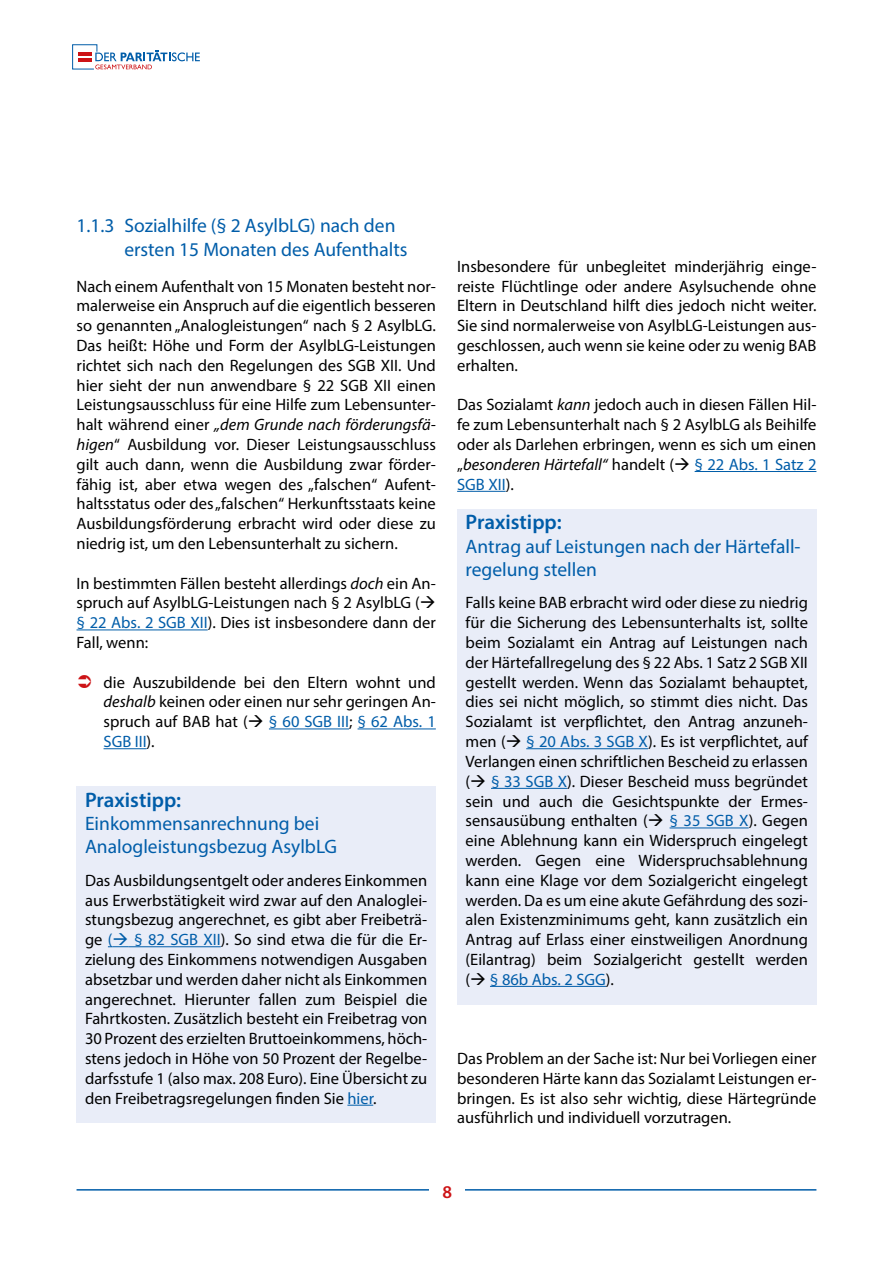
<style>
.page{position:relative;width:893px;height:1263px;background:#fff}
.page>*{position:absolute;margin:0;border:0;box-sizing:border-box;transform-origin:0 0}
.t1{font:600 21px "Myriad Pro";color:#005da9}
.t2{font:19.5px/23.4px "Myriad Pro";color:#005da9}
.t3{font:600 18px "Myriad Pro";color:#cd1316}
.t4{font:16.5px/19.8px "Myriad Pro";color:#000;text-align:justify}
.s1{font-style:italic}
.s2{color:#005da9}
</style>
<div class="page">
<hr style="left:77px;top:1189px;width:739px;height:1px;background:#005da9">
<div style="left:429px;top:1184px;width:36px;height:26px;background:#fff"></div>
<svg style="left:72px;top:44px;width:128px;height:25px"></svg>
<hr style="left:77px;top:629px;width:131px;height:1px;background:#005da9">
<hr style="left:269px;top:728px;width:80px;height:1px;background:#005da9">
<hr style="left:358px;top:728px;width:78px;height:1px;background:#005da9">
<hr style="left:104px;top:748px;width:43px;height:1px;background:#005da9">
<hr style="left:695px;top:471px;width:121px;height:1px;background:#005da9">
<hr style="left:457px;top:491px;width:49px;height:1px;background:#005da9">
<div style="left:77px;top:786px;width:359px;height:337px;background:#e9edf8"></div>
<svg style="left:108px;top:946px;width:21px;height:1px"></svg>
<hr style="left:129px;top:946px;width:92px;height:1px;background:#005da9">
<svg style="left:347px;top:1105px;width:26px;height:1px"></svg>
<div style="left:457px;top:509px;width:359px;height:495px;background:#e9edf8"></div>
<hr style="left:526px;top:748px;width:122px;height:1px;background:#005da9">
<hr style="left:491px;top:788px;width:76px;height:1px;background:#005da9">
<hr style="left:670px;top:827px;width:79px;height:1px;background:#005da9">
<hr style="left:490px;top:986px;width:116px;height:1px;background:#005da9">
<p class="t2" style="left:124px;top:214px;width:285px;text-indent:-48px">1.1.3 Sozialhilfe (§ 2 AsylbLG) nach den ersten 15 Monaten des Aufenthalts</p>
<p class="t4" style="left:77px;top:276px;width:361px">Nach einem Aufenthalt von 15 Monaten besteht nor&shy;malerweise ein Anspruch auf die eigentlich besseren so genannten „Analogleistungen“ nach § 2 AsylbLG.<br>Das heißt: Höhe und Form der AsylbLG-Leistungen richtet sich nach den Regelungen des SGB XII. Und hier sieht der nun anwendbare § 22 SGB XII einen Leistungsausschluss für eine Hilfe zum Lebensunter&shy;halt während einer <span class="s1">„dem Grunde nach förderungsfä&shy;higen</span>“ Ausbildung vor. Dieser Leistungsausschluss gilt auch dann, wenn die Ausbildung zwar förder&shy;fähig ist, aber etwa wegen des „falschen“ Aufent&shy;haltsstatus oder des „falschen“ Herkunftsstaats keine Ausbildungsförderung erbracht wird oder diese zu niedrig ist, um den Lebensunterhalt zu sichern.</p>
<p class="t4" style="left:77px;top:573px;width:361px">In bestimmten Fällen besteht allerdings <span class="s1">doch</span> ein An&shy;spruch auf AsylbLG-Leistungen nach § 2 AsylbLG (→ <span class="s2">§ 22 Abs. 2 SGB XII</span>). Dies ist insbesondere dann der Fall, wenn:</p>
<p class="t4" style="left:104px;top:672px;width:334px">die Auszubildende bei den Eltern wohnt und <span class="s1">deshalb</span> keinen oder einen nur sehr geringen An&shy;spruch auf BAB hat (→ <span class="s2">§ 60 SGB III</span>; <span class="s2">§ 62 Abs. 1<br>SGB III</span>).</p>
<p class="t1" style="left:85px;top:786px;width:98px">Praxistipp:</p>
<p class="t2" style="left:85px;top:811px;width:254px">Einkommensanrechnung bei<br>Analogleistungsbezug AsylbLG</p>
<p class="t4" style="left:85px;top:870px;width:344px">Das Ausbildungsentgelt oder anderes Einkommen aus Erwerbstätigkeit wird zwar auf den Analoglei&shy;stungsbezug angerechnet, es gibt aber Freibeträ&shy;ge <span class="s2">(→ § 82 SGB XII</span>). So sind etwa die für die Er&shy;zielung des Einkommens notwendigen Ausgaben absetzbar und werden daher nicht als Einkommen angerechnet. Hierunter fallen zum Beispiel die Fahrtkosten. Zusätzlich besteht ein Freibetrag von 30 Prozent des erzielten Bruttoeinkommens, höch&shy;stens jedoch in Höhe von 50 Prozent der Regelbe&shy;darfsstufe 1 (also max. 208 Euro). Eine Übersicht zu den Freibetragsregelungen finden Sie <span class="s2">hier</span>.</p>
<p class="t4" style="left:457px;top:256px;width:361px">Insbesondere für unbegleitet minderjährig einge&shy;reiste Flüchtlinge oder andere Asylsuchende ohne Eltern in Deutschland hilft dies jedoch nicht weiter.<br>Sie sind normalerweise von AsylbLG-Leistungen aus&shy;geschlossen, auch wenn sie keine oder zu wenig BAB erhalten.</p>
<p class="t4" style="left:457px;top:395px;width:361px">Das Sozialamt <span class="s1">kann</span> jedoch auch in diesen Fällen Hil&shy;fe zum Lebensunterhalt nach § 2 AsylbLG als Beihilfe oder als Darlehen erbringen, wenn es sich um einen „<span class="s1">besonderen Härtefall“</span> handelt (→ <span class="s2">§ 22 Abs. 1 Satz 2<br>SGB XII</span>).</p>
<p class="t1" style="left:466px;top:509px;width:98px">Praxistipp:</p>
<p class="t2" style="left:466px;top:534px;width:336px">Antrag auf Leistungen nach der Härtefall&shy;regelung stellen</p>
<p class="t4" style="left:466px;top:593px;width:344px">Falls keine BAB erbracht wird oder diese zu niedrig für die Sicherung des Lebensunterhalts ist, sollte beim Sozialamt ein Antrag auf Leistungen nach der Härtefallregelung des § 22 Abs. 1 Satz 2 SGB XII gestellt werden. Wenn das Sozialamt behauptet, dies sei nicht möglich, so stimmt dies nicht. Das Sozialamt ist verpflichtet, den Antrag anzuneh&shy;men (→ <span class="s2">§ 20 Abs. 3 SGB X</span>). Es ist verpflichtet, auf Verlangen einen schriftlichen Bescheid zu erlassen (→ <span class="s2">§ 33 SGB X</span>). Dieser Bescheid muss begründet sein und auch die Gesichtspunkte der Ermes&shy;sensausübung enthalten (→ <span class="s2">§ 35 SGB X</span>). Gegen eine Ablehnung kann ein Widerspruch eingelegt werden. Gegen eine Widerspruchsablehnung kann eine Klage vor dem Sozialgericht eingelegt werden. Da es um eine akute Gefährdung des sozi&shy;alen Existenzminimums geht, kann zusätzlich ein Antrag auf Erlass einer einstweiligen Anordnung (Eilantrag) beim Sozialgericht gestellt werden (→ <span class="s2">§ 86b Abs. 2 SGG</span>).</p>
<p class="t4" style="left:457px;top:1048px;width:361px">Das Problem an der Sache ist: Nur bei Vorliegen einer besonderen Härte kann das Sozialamt Leistungen er&shy;bringen. Es ist also sehr wichtig, diese Härtegründe ausführlich und individuell vorzutragen.</p>
<p class="t3" style="left:442px;top:1180px;width:11px">8</p>
</div>
